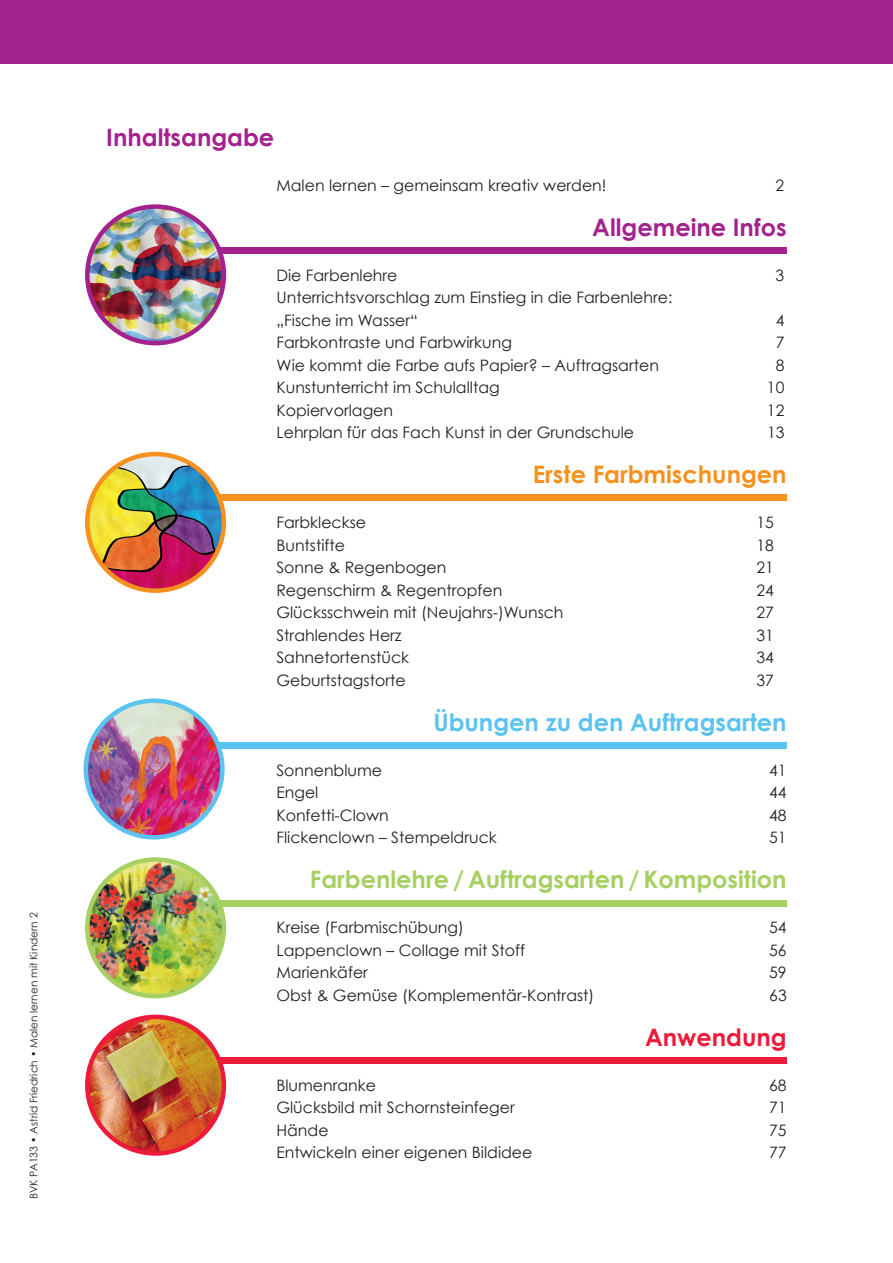
<style>
.page{position:relative;width:893px;height:1263px;background:#fff}
.page>*{position:absolute;margin:0;border:0;box-sizing:border-box;transform-origin:0 0}
.t1{font:700 24px "Century Gothic";color:#a6d061}
.t2{font:700 24px "Century Gothic";color:#a4228e}
.t3{font:700 24px "Century Gothic";color:#5bc3ef}
.t4{font:700 24px "Century Gothic";color:#f6911e}
.t5{font:700 24px "Century Gothic";color:#ed1a3a}
.t6{font:15.75px/22.5px "Century Gothic";color:#231f20}
.t7{font:10.5px "Century Gothic";color:#231f20}
</style>
<div class="page">
<div style="left:0;top:0;width:893px;height:64px;background:#a4228e"></div>
<div style="left:106px;top:1057px;width:681px;height:6px;background:#ed1a3a"></div>
<img style="left:87px;top:1017px;width:137px;height:136px;border-radius:68px">
<div style="left:85px;top:1015px;width:141px;height:141px;border:4px solid #ed1a3a;border-radius:50%"></div>
<div style="left:106px;top:900px;width:681px;height:6px;background:#a6d061"></div>
<img style="left:87px;top:859px;width:137px;height:137px;border-radius:68px">
<div style="left:85px;top:857px;width:141px;height:141px;border:4px solid #a6d061;border-radius:50%"></div>
<div style="left:106px;top:494px;width:681px;height:7px;background:#f6911e"></div>
<img style="left:87px;top:454px;width:137px;height:137px;border-radius:68px">
<div style="left:85px;top:452px;width:141px;height:141px;border:4px solid #f6911e;border-radius:50%"></div>
<div style="left:106px;top:247px;width:681px;height:6px;background:#a4228e"></div>
<img style="left:87px;top:207px;width:137px;height:136px;border-radius:68px">
<div style="left:85px;top:204px;width:141px;height:141px;border:4px solid #a4228e;border-radius:50%"></div>
<div style="left:106px;top:742px;width:681px;height:7px;background:#5bc3ef"></div>
<img style="left:86px;top:701px;width:136px;height:136px;border-radius:68px">
<div style="left:84px;top:698px;width:141px;height:141px;border:4px solid #5bc3ef;border-radius:50%"></div>
<p class="t7" style="left:27px;top:1199px;width:288px;rotate:-90deg">BVK PA133 • Astrid Friedrich • Malen lernen mit Kindern 2</p>
<h1 class="t2" style="left:106px;top:122px;width:169px">Inhaltsangabe</h1>
<p class="t6" style="left:276px;top:173px;width:332px">Malen lernen – gemeinsam kreativ werden!</p>
<p class="t6" style="left:776px;top:173px;width:10px">2</p>
<h1 class="t2" style="left:592px;top:212px;width:196px">Allgemeine Infos</h1>
<p class="t6" style="left:276px;top:263px;width:123px">Die Farbenlehre</p>
<p class="t6" style="left:776px;top:263px;width:10px">3</p>
<p class="t6" style="left:276px;top:286px;width:397px">Unterrichtsvorschlag zum Einstieg in die Farbenlehre: „Fische im Wasser“</p>
<p class="t6" style="left:776px;top:308px;width:10px">4</p>
<p class="t6" style="left:276px;top:331px;width:237px">Farbkontraste und Farbwirkung</p>
<p class="t6" style="left:776px;top:331px;width:10px">7</p>
<p class="t6" style="left:276px;top:353px;width:384px">Wie kommt die Farbe aufs Papier? – Auftragsarten</p>
<p class="t6" style="left:776px;top:353px;width:10px">8</p>
<p class="t6" style="left:276px;top:376px;width:225px">Kunstunterricht im Schulalltag</p>
<p class="t6" style="left:767px;top:376px;width:19px">10</p>
<p class="t6" style="left:276px;top:398px;width:118px">Kopiervorlagen</p>
<p class="t6" style="left:767px;top:398px;width:19px">12</p>
<p class="t6" style="left:276px;top:421px;width:359px">Lehrplan für das Fach Kunst in der Grundschule</p>
<p class="t6" style="left:767px;top:421px;width:19px">13</p>
<h1 class="t4" style="left:533px;top:459px;width:255px">Erste Farbmischungen</h1>
<p class="t6" style="left:276px;top:511px;width:91px">Farbkleckse</p>
<p class="t6" style="left:756px;top:511px;width:19px">15</p>
<p class="t6" style="left:276px;top:533px;width:70px">Buntstifte</p>
<p class="t6" style="left:756px;top:533px;width:19px">18</p>
<p class="t6" style="left:276px;top:556px;width:172px">Sonne &amp; Regenbogen</p>
<p class="t6" style="left:756px;top:556px;width:19px">21</p>
<p class="t6" style="left:276px;top:578px;width:227px">Regenschirm &amp; Regentropfen</p>
<p class="t6" style="left:756px;top:578px;width:19px">24</p>
<p class="t6" style="left:276px;top:601px;width:289px">Glücksschwein mit (Neujahrs-)Wunsch</p>
<p class="t6" style="left:756px;top:601px;width:19px">27</p>
<p class="t6" style="left:276px;top:623px;width:127px">Strahlendes Herz</p>
<p class="t6" style="left:756px;top:623px;width:19px">31</p>
<p class="t6" style="left:276px;top:646px;width:134px">Sahnetortenstück</p>
<p class="t6" style="left:756px;top:646px;width:19px">34</p>
<p class="t6" style="left:276px;top:668px;width:131px">Geburtstagstorte</p>
<p class="t6" style="left:756px;top:668px;width:19px">37</p>
<h1 class="t3" style="left:433px;top:707px;width:355px">Übungen zu den Auftragsarten</h1>
<p class="t6" style="left:276px;top:758px;width:107px">Sonnenblume</p>
<p class="t6" style="left:769px;top:758px;width:19px">41</p>
<p class="t6" style="left:276px;top:781px;width:44px">Engel</p>
<p class="t6" style="left:769px;top:781px;width:19px">44</p>
<p class="t6" style="left:276px;top:803px;width:114px">Konfetti-Clown</p>
<p class="t6" style="left:769px;top:803px;width:19px">48</p>
<p class="t6" style="left:276px;top:826px;width:222px">Flickenclown – Stempeldruck</p>
<p class="t6" style="left:769px;top:826px;width:19px">51</p>
<h1 class="t1" style="left:310px;top:864px;width:478px">Farbenlehre / Auftragsarten / Komposition</h1>
<p class="t6" style="left:276px;top:916px;width:189px">Kreise (Farbmischübung)</p>
<p class="t6" style="left:769px;top:916px;width:19px">54</p>
<p class="t6" style="left:276px;top:938px;width:250px">Lappenclown – Collage mit Stoff</p>
<p class="t6" style="left:769px;top:938px;width:19px">56</p>
<p class="t6" style="left:276px;top:961px;width:93px">Marienkäfer</p>
<p class="t6" style="left:769px;top:961px;width:19px">59</p>
<p class="t6" style="left:276px;top:983px;width:319px">Obst &amp; Gemüse (Komplementär-Kontrast)</p>
<p class="t6" style="left:769px;top:983px;width:19px">63</p>
<h1 class="t5" style="left:645px;top:1022px;width:143px">Anwendung</h1>
<p class="t6" style="left:276px;top:1073px;width:101px">Blumenranke</p>
<p class="t6" style="left:769px;top:1073px;width:19px">68</p>
<p class="t6" style="left:276px;top:1096px;width:240px">Glücksbild mit Schornsteinfeger</p>
<p class="t6" style="left:769px;top:1096px;width:19px">71</p>
<p class="t6" style="left:276px;top:1118px;width:54px">Hände</p>
<p class="t6" style="left:769px;top:1118px;width:19px">75</p>
<p class="t6" style="left:276px;top:1141px;width:258px">Entwickeln einer eigenen Bildidee</p>
<p class="t6" style="left:769px;top:1141px;width:19px">77</p>
</div>
